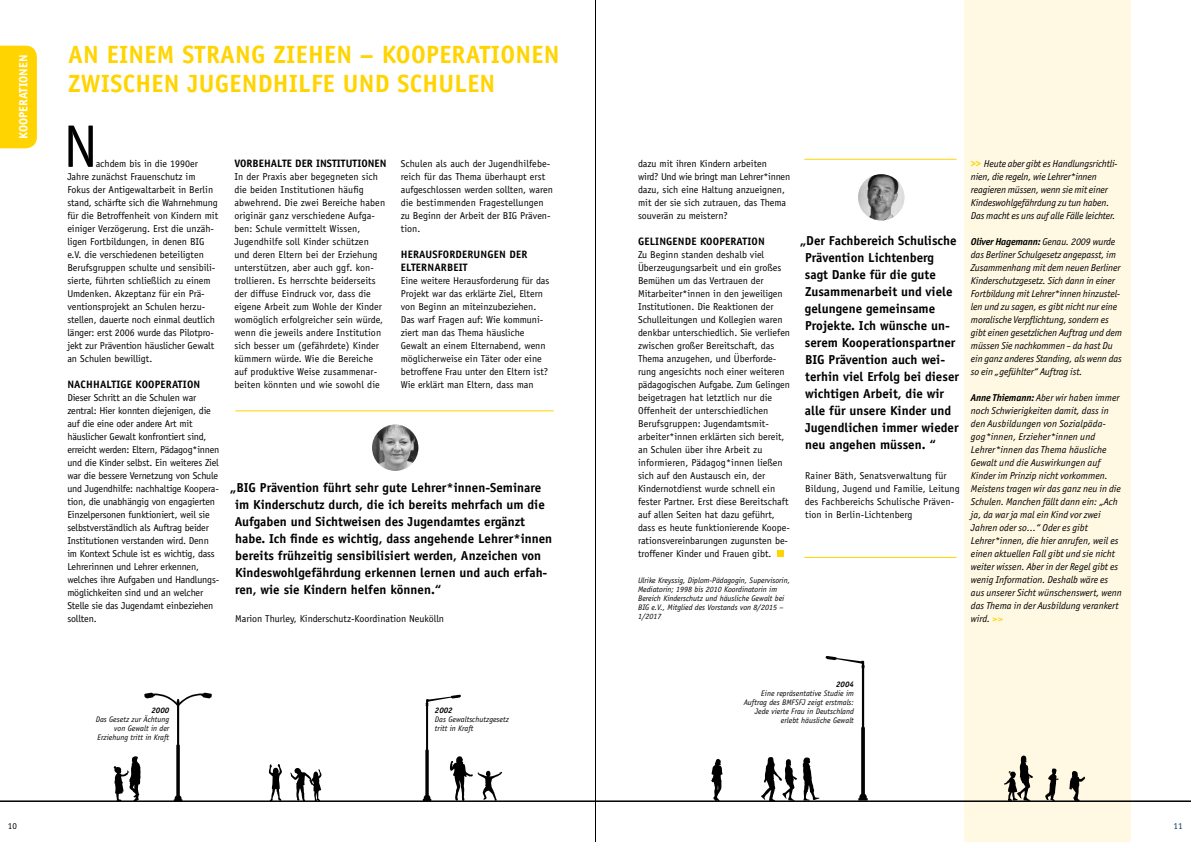
<style>
.page{position:relative;width:1191px;height:842px;background:#fff}
.page>*{position:absolute;margin:0;border:0;box-sizing:border-box;transform-origin:0 0}
.t1{font:700 25px "Officina Sans Std";letter-spacing:.01em;color:#ffd400}
.t2{font:700 13px/17px "Officina Sans Std";color:#000}
.t3{font:700 12px "Officina Sans Std";color:#fff}
.t4{font:700 10.8px "Officina Sans Std";letter-spacing:.015em;color:#000}
.t5{font:10px/13px "Officina Sans Std";color:#000}
.t6{font:italic 10px/13px "Officina San ITC";letter-spacing:-.01em;color:#000}
.t7{font:9px "Officina Sans Std";color:#002f5d}
.t8{font:9px "Officina Sans Std";color:#000}
.t9{font:italic 8px/9px "Officina Sans Std";color:#000}
.t10{font:italic 700 8px "Officina Sans Std";color:#000}
.s1{font-weight:700;color:#ffd400}
.s2{font-weight:700}
.s3{font-family:"Officina Sans Std";font-weight:700;color:#ffd400}
</style>
<div class="page">
<hr style="left:595px;top:0;width:1px;height:842px;background:#000">
<div style="left:963px;top:0;width:167px;height:842px;background:#fff8e2"></div>
<div style="left:777px;top:550px;width:7px;height:7px;background:#ffd400"></div>
<svg style="left:1069px;top:771px;width:16px;height:29px"></svg>
<svg style="left:1045px;top:768px;width:13px;height:32px"></svg>
<svg style="left:68px;top:126px;width:25px;height:41px"></svg>
<hr style="left:0;top:800px;width:1191px;height:2px;background:#000">
<div style="left:0;top:46px;width:37px;height:102px;background:#ffd400"></div>
<svg style="left:825px;top:656px;width:42px;height:144px"></svg>
<svg style="left:761px;top:757px;width:58px;height:44px"></svg>
<svg style="left:711px;top:759px;width:11px;height:42px"></svg>
<svg style="left:290px;top:768px;width:31px;height:33px"></svg>
<svg style="left:1003px;top:755px;width:30px;height:46px"></svg>
<svg style="left:113px;top:692px;width:99px;height:109px"></svg>
<svg style="left:423px;top:695px;width:79px;height:106px"></svg>
<svg style="left:269px;top:764px;width:13px;height:37px"></svg>
<hr style="left:804px;top:557px;width:152px;height:1px;background:#ffd400">
<hr style="left:235px;top:410px;width:319px;height:1px;background:#ffd400">
<img style="left:372px;top:424px;width:46px;height:47px;border-radius:23px">
<hr style="left:804px;top:159px;width:152px;height:1px;background:#ffd400">
<img style="left:858px;top:174px;width:46px;height:46px;border-radius:23px">
<p class="t3" style="left:16px;top:139px;width:83px;rotate:-90deg">Kooperationen</p>
<p class="t8" style="left:8px;top:821px;width:10px">10</p>
<h1 class="t1" style="left:68px;top:39px;width:53px">An einem</h1>
<h1 class="t1" style="left:182px;top:39px;width:28px">Strang</h1>
<h1 class="t1" style="left:273px;top:39px;width:14px">ziehen</h1>
<h1 class="t1" style="left:360px;top:39px;width:79px">– Kooperati</h1>
<h1 class="t1" style="left:500px;top:39px;width:30px">onen</h1>
<h1 class="t1" style="left:68px;top:68px;width:82px">zwischen</h1>
<h1 class="t1" style="left:187px;top:68px;width:27px">Jugendhil</h1>
<h1 class="t1" style="left:311px;top:68px;width:48px">fe und</h1>
<h1 class="t1" style="left:397px;top:68px;width:40px">Schulen</h1>
<p class="t5" style="left:67px;top:157px;width:152px;text-indent:28px">achdem bis in die 1990er Jahre zunächst Frauenschutz im Fokus der Antigewaltarbeit in Berlin stand, schärfte sich die Wahrnehmung für die Betroffenheit von Kindern mit einiger Verzögerung. Erst die unzäh&shy;ligen Fortbildungen, in denen BIG e.V. die verschiedenen beteiligten Berufsgruppen schulte und sensibili&shy;sierte, führten schließlich zu einem Umdenken. Akzeptanz für ein Prä&shy;ventionsprojekt an Schulen herzu&shy;stellen, dauerte noch einmal deutlich länger: erst 2006 wurde das Pilotpro&shy;jekt zur Prävention häuslicher Gewalt an Schulen bewilligt.</p>
<p class="t4" style="left:67px;top:377px;width:26px">Nachhaltige</p>
<p class="t4" style="left:136px;top:377px;width:26px">Kooperati</p>
<p class="t4" style="left:187px;top:377px;width:13px">on</p>
<p class="t5" style="left:67px;top:391px;width:153px">Dieser Schritt an die Schulen war zentral: Hier konnten diejenigen, die auf die eine oder andere Art mit häuslicher Gewalt konfrontiert sind, erreicht werden: Eltern, Pädagog*innen und die Kinder selbst. Ein weiteres Ziel war die bessere Vernetzung von Schule und Jugendhilfe: nachhaltige Koopera&shy;tion, die unabhängig von engagierten Einzelpersonen funktioniert, weil sie selbstverständlich als Auftrag beider Institutionen verstanden wird. Denn im Kontext Schule ist es wichtig, dass Lehrerinnen und Lehrer erkennen, welches ihre Aufgaben und Handlungs&shy;möglichkeiten sind und an welcher Stelle sie das Jugendamt einbeziehen sollten.</p>
<p class="t4" style="left:234px;top:156px;width:19px">Vorbehalte</p>
<p class="t4" style="left:295px;top:156px;width:7px">der</p>
<p class="t4" style="left:316px;top:156px;width:10px">Instituti</p>
<p class="t4" style="left:361px;top:156px;width:14px">onen</p>
<p class="t5" style="left:234px;top:170px;width:152px">In der Praxis aber begegneten sich die beiden Institutionen häufig abwehrend. Die zwei Bereiche haben originär ganz verschiedene Aufga&shy;ben: Schule vermittelt Wissen, Jugendhilfe soll Kinder schützen und deren Eltern bei der Erziehung unterstützen, aber auch ggf. kon&shy;trollieren. Es herrschte beiderseits der diffuse Eindruck vor, dass die eigene Arbeit zum Wohle der Kinder womöglich erfolgreicher sein würde, wenn die jeweils andere Institution sich besser um (gefährdete) Kinder kümmern würde. Wie die Bereiche auf produktive Weise zusammenar&shy;beiten könnten und wie sowohl die</p>
<p class="t5" style="left:401px;top:157px;width:154px">Schulen als auch der Jugendhilfebe&shy;reich für das Thema überhaupt erst aufgeschlossen werden sollten, waren die bestimmenden Fragestellungen zu Beginn der Arbeit der BIG Präven&shy;tion.</p>
<p class="t4" style="left:401px;top:247px;width:14px">Heraus</p>
<p class="t4" style="left:438px;top:247px;width:19px">forderungen</p>
<p class="t4" style="left:509px;top:247px;width:7px">der</p>
<p class="t4" style="left:401px;top:260px;width:12px">Elternarbeit</p>
<p class="t5" style="left:401px;top:274px;width:150px">Eine weitere H erausforderung für das Projekt war das erklärte Ziel, Eltern von Beginn an miteinzubeziehen.<br>Das warf Fragen auf: Wie kommuni&shy;ziert man das Thema häusliche Gewalt an einem Elternabend, wenn möglicherweise ein Täter oder eine betroffene Frau unter den Eltern ist?<br>Wie erklärt man Eltern, dass man</p>
<p class="t2" style="left:235px;top:479px;width:319px;text-indent:-5px">„BIG Prävention führt sehr gute Lehrer*innen-Seminare im Kinderschutz durch, die ich bereits mehrfach um die Aufgaben und Sichtweisen des Jugendamtes ergänzt habe. Ich finde es wichtig, dass angehende Lehrer*innen bereits frühzeitig sensibilisiert werden, Anzeichen von Kindeswohlgefährdung erkennen lernen und auch erfah&shy;ren, wie sie Kindern helfen können.“</p>
<p class="t5" style="left:235px;top:612px;width:210px">Marion Thurley, Kinderschutz-Koordination Neukölln</p>
<p class="t10" style="left:151px;top:705px;width:19px">2000</p>
<p class="t9" style="left:96px;top:715px;width:75px;text-align:right">Das Gesetz zur Ächtung von Gewalt in der<br>Erziehung tritt in Kraft</p>
<p class="t10" style="left:435px;top:705px;width:19px">2002</p>
<p class="t9" style="left:435px;top:715px;width:76px">Das Gewaltschutzgesetz tritt in Kraft</p>
<p class="t5" style="left:638px;top:157px;width:154px">dazu mit ihren Kindern arbeiten<br>wird? Und wie bringt man Lehrer*innen dazu, sich eine Haltung anzueignen, mit der sie sich zutrauen, das Thema souverän zu meistern?</p>
<p class="t4" style="left:638px;top:234px;width:14px">Gelingende</p>
<p class="t4" style="left:700px;top:234px;width:26px">Kooperati</p>
<p class="t4" style="left:751px;top:234px;width:13px">on</p>
<p class="t5" style="left:638px;top:248px;width:154px">Zu Beginn standen deshalb viel Überzeugungsarbeit und ein großes Bemühen um das Vertrauen der Mitarbeiter*innen in den jeweiligen Institutionen. Die Reaktionen der Schulleitungen und Kollegien waren denkbar unterschiedlich. Sie verliefen zwischen großer Bereitschaft, das Thema anzugehen, und Überforde&shy;rung angesichts noch einer weiteren pädagogischen Aufgabe. Zum Gelingen beigetragen hat letztlich nur die Offenheit der unterschiedlichen Berufsgruppen: Jugendamtsmit&shy;arbeiter*innen erklärten sich bereit, an Schulen über ihre Arbeit zu informieren, Pädagog*innen ließen sich auf den Austausch ein, der Kindernotdienst wurde schnell ein fester Partner. Erst diese Bereitschaft auf allen Seiten hat dazu geführt, dass es heute funktionierende Koope&shy;rationsvereinbarungen zugunsten be&shy;troffener Kinder und Frauen gibt.</p>
<p class="t9" style="left:638px;top:576px;width:153px">Ulrike Kreyssig, Diplom-Pädagogin, Supervisorin, Mediatorin; 1998 bis 2010 Koordinatorin im Bereich Kinderschutz und häusliche Gewalt bei BIG e.V., Mitglied des Vorstands von 8/2015 – 1/2017</p>
<p class="t2" style="left:805px;top:232px;width:156px;text-indent:-5px">„Der Fachbereich Schulische<br>Prävention Lichtenberg sagt Danke für die gute<br>Zusammenarbeit und viele gelungene gemeinsame<br>Projekte. Ich wünsche un&shy;serem Kooperationspartner<br>BIG Prävention auch wei&shy;terhin viel Erfolg bei dieser wichtigen Arbeit, die wir alle für unsere Kinder und<br>Jugendlichen immer wieder neu angehen müssen. “</p>
<p class="t5" style="left:805px;top:469px;width:156px">Rainer Bäth, Senatsverwaltung für Bildung, Jugend und Familie, Leitung des Fachbereichs Schulische Präven&shy;tion in Berlin-Lichtenberg</p>
<p class="t6" style="left:971px;top:157px;width:148px"><span class="s1">&gt;&gt;</span> Heute aber gibt es Handlungsrichtli&shy;nien, die regeln, wie Lehrer*innen reagieren müssen, wenn sie mit einer Kindeswohlgefährdung zu tun haben.<br>Das macht es uns auf alle Fälle leichter.</p>
<p class="t6" style="left:971px;top:235px;width:153px"><span class="s2">Oliver Hagemann:</span> Genau. 2009 wurde das Berliner Schulgesetz angepasst, im Zusammenhang mit dem neuen Berliner Kinderschutzgesetz. Sich dann in einer Fortbildung mit Lehrer*innen hinzustel&shy;len und zu sagen, es gibt nicht nur eine moralische Verpflichtung, sondern es gibt einen gesetzlichen Auftrag und dem müssen Sie nachkommen – da hast Du ein ganz anderes Standing, als wenn das so ein „gefühlter“ Auftrag ist.</p>
<p class="t6" style="left:971px;top:391px;width:152px"><span class="s2">Anne Thiemann:</span> Aber wir haben immer noch Schwierigkeiten damit, dass in den Ausbildungen von Sozialpäda&shy;gog*innen, Erzieher*innen und Lehrer*innen das Thema häusliche Gewalt und die Auswirkungen auf Kinder im Prinzip nicht vorkommen.<br>Meistens tragen wir das ganz neu in die Schulen. Manchen fällt dann ein: „Ach ja, da war ja mal ein Kind vor zwei Jahren oder so…“ Oder es gibt Lehrer*innen, die hier anrufen, weil es einen aktuellen Fall gibt und sie nicht weiter wissen. Aber in der Regel gibt es wenig Information. Deshalb wäre es aus unserer Sicht wünschenswert, wenn das Thema in der Ausbildung verankert wird. <span class="s3">&gt;&gt;</span></p>
<p class="t10" style="left:836px;top:679px;width:19px">2004</p>
<p class="t9" style="left:743px;top:689px;width:112px;text-align:right">Eine repräsentative Studie im<br>Auftrag des BMFSFJ zeigt erstmals:<br>Jede vierte Frau in Deutschland erlebt häusliche Gewalt</p>
<p class="t7" style="left:1173px;top:821px;width:10px">11</p>
</div>
